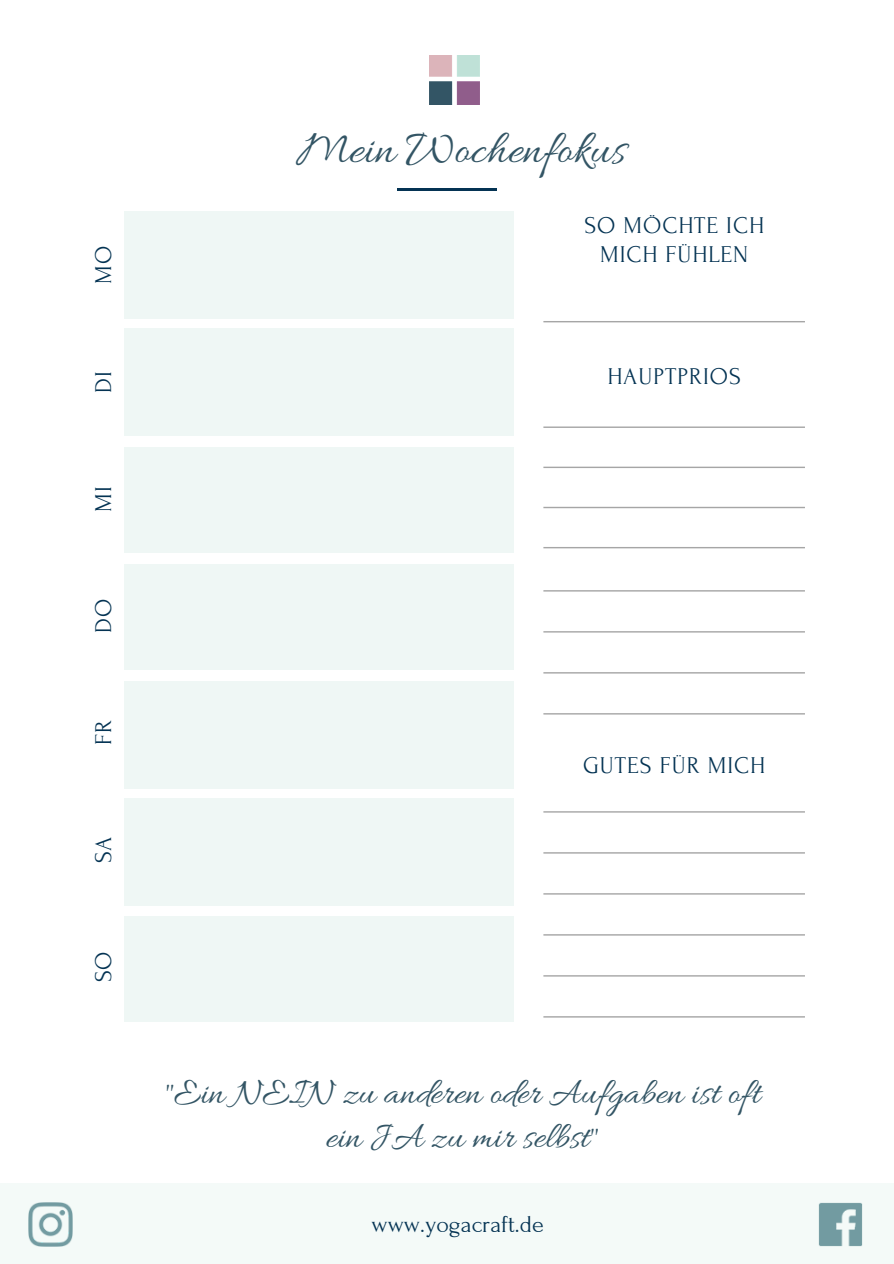
<style>
.page{position:relative;width:894px;height:1264px;background:#fff}
.page>*{position:absolute;margin:0;border:0;box-sizing:border-box;transform-origin:0 0}
.t1{font:48px "Allura";color:#335565}
.t2{font:37.5px/44px "Allura";color:#335565;text-align:center}
.t3{font:24px/28.7px "Forum";letter-spacing:.04em;color:#043353;text-align:center}
.t4{font:24px "Forum";color:#043353}
</style>
<div class="page">
<div style="left:124px;top:916px;width:390px;height:106px;background:#eff7f5"></div>
<div style="left:124px;top:447px;width:390px;height:105px;background:#eff7f5"></div>
<div style="left:124px;top:564px;width:390px;height:105px;background:#eff7f5"></div>
<div style="left:124px;top:681px;width:390px;height:107px;background:#eff7f5"></div>
<div style="left:124px;top:211px;width:390px;height:107px;background:#eff7f5"></div>
<div style="left:124px;top:798px;width:390px;height:107px;background:#eff7f5"></div>
<div style="left:124px;top:328px;width:390px;height:107px;background:#eff7f5"></div>
<svg style="left:543px;top:321px;width:261px;height:1px"></svg>
<svg style="left:543px;top:466px;width:261px;height:2px"></svg>
<svg style="left:543px;top:507px;width:261px;height:1px"></svg>
<svg style="left:543px;top:547px;width:261px;height:1px"></svg>
<svg style="left:543px;top:426px;width:261px;height:2px"></svg>
<svg style="left:543px;top:975px;width:261px;height:1px"></svg>
<svg style="left:543px;top:811px;width:261px;height:1px"></svg>
<svg style="left:543px;top:934px;width:261px;height:1px"></svg>
<svg style="left:543px;top:852px;width:261px;height:1px"></svg>
<svg style="left:543px;top:893px;width:261px;height:1px"></svg>
<svg style="left:543px;top:1016px;width:261px;height:1px"></svg>
<hr style="left:397px;top:188px;width:99px;height:3px;background:#043353">
<img style="left:429px;top:55px;width:50px;height:50px">
<div style="left:0;top:1183px;width:893px;height:80px;background:#f4faf8"></div>
<img style="left:28px;top:1202px;width:44px;height:44px">
<img style="left:818px;top:1202px;width:44px;height:44px">
<svg style="left:543px;top:590px;width:261px;height:1px"></svg>
<svg style="left:543px;top:631px;width:261px;height:1px"></svg>
<svg style="left:543px;top:672px;width:261px;height:1px"></svg>
<svg style="left:543px;top:713px;width:261px;height:1px"></svg>
<p class="t3" style="left:90px;top:284px;width:39px;rotate:-90deg">MO</p>
<p class="t3" style="left:90px;top:393px;width:23px;rotate:-90deg">DI</p>
<p class="t3" style="left:90px;top:511px;width:27px;rotate:-90deg">MI</p>
<p class="t3" style="left:90px;top:633px;width:36px;rotate:-90deg">DO</p>
<p class="t3" style="left:90px;top:745px;width:26px;rotate:-90deg">FR</p>
<p class="t3" style="left:90px;top:863px;width:28px;rotate:-90deg">SA</p>
<p class="t3" style="left:90px;top:982px;width:33px;rotate:-90deg">SO</p>
<p class="t1" style="left:296px;top:123px;width:331px">Mein Wochenfokus</p>
<p class="t3" style="left:584px;top:211px;width:181px">SO MÖCHTE ICH<br>MICH FÜHLEN</p>
<p class="t3" style="left:607px;top:362px;width:135px">HAUPTPRIOS</p>
<p class="t3" style="left:583px;top:751px;width:183px">GUTES FÜR MICH</p>
<p class="t2" style="left:164px;top:1073px;width:597px">"Ein NEIN zu anderen oder Aufgaben ist oft ein JA zu mir selbst"</p>
<p class="t4" style="left:371px;top:1211px;width:173px">www.yogacraft.de</p>
</div>
